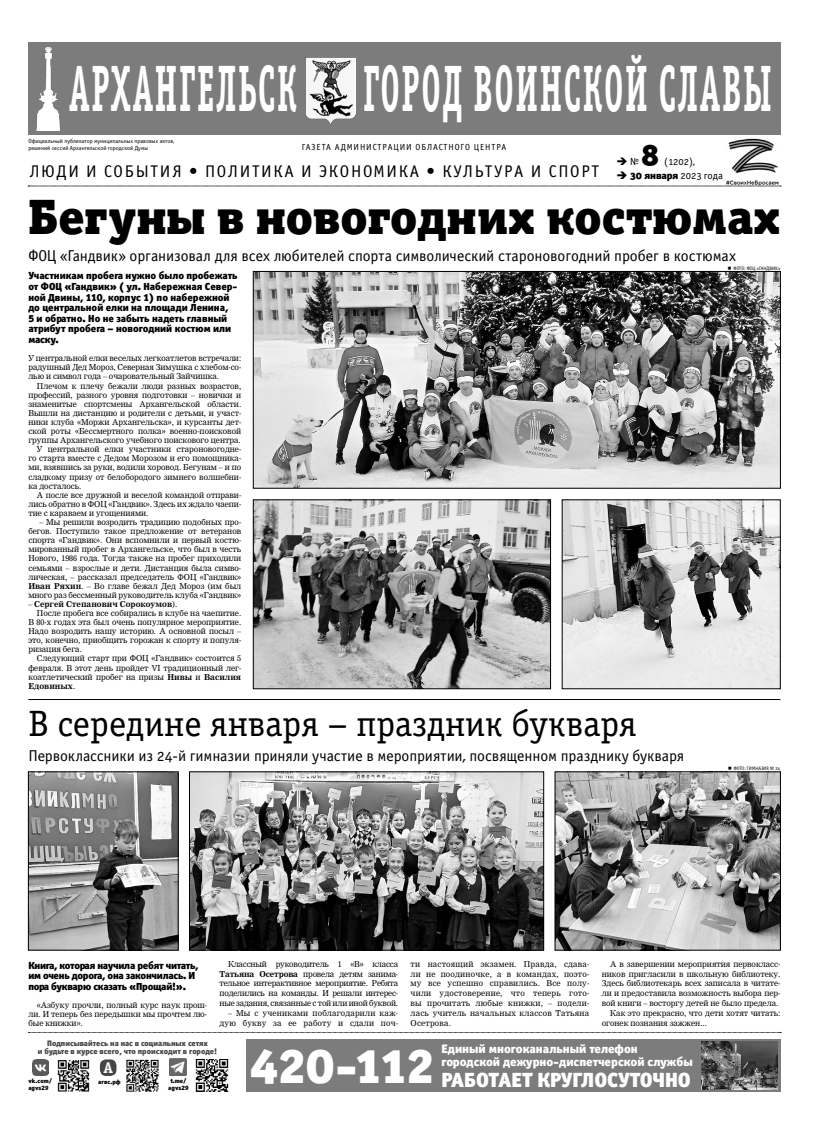
<style>
.page{position:relative;width:823px;height:1134px;background:#fff}
.page>*{position:absolute;margin:0;border:0;box-sizing:border-box;transform-origin:0 0}
.t1{font:65.8px "Officina Serif Bold C";letter-spacing:.05em;color:#fff;scale:.5 1}
.t2{font:49.8px "Officina Serif Black OSC";color:#000}
.t3{font:48.8px "Officina Sans Black C";letter-spacing:-.015em;color:#fff}
.t4{font:36.8px "Officina Serif Book OSC";color:#000}
.t5{font:29.9px "Officina Sans Black OSC";color:#000}
.t6{font:20.6px "Officina Sans Black C";color:#fff}
.t7{font:16.9px "Officina Sans Book C";letter-spacing:.1em;color:#000}
.t8{font:15.8px "Officina Sans Book OSC";letter-spacing:-.005em;color:#000}
.t9{font:15.6px "Officina Serif Bold C";color:#fff}
.t10{font:12.4px/12.4px "Officina Sans Black C";color:#fff}
.t11{font:10.4px "Officina Sans Black OSC";letter-spacing:-.005em;color:#000}
.t12{font:10.4px "Officina Sans Book OSC";color:#000}
.t13{font:10.3px/10.6px "Officina Sans Black C";color:#000}
.t14{font:10.3px/10.5px "Officina Sans Black C";letter-spacing:-.02em;color:#000}
.t15{font:8.8px "Officina Sans Book C";letter-spacing:.1em;color:#000}
.t16{font:8px/9.8px "Nimrod Cyr";color:#000;text-align:justify}
.t17{font:8px/8px "Officina Sans Black C";color:#464646;text-align:center}
.t18{font:8px/9.8px "Nimrod Cyr";letter-spacing:.025em;color:#000;text-align:right}
.t19{font:700 8px "Nimrod Cyr";color:#000}
.t20{font:6.3px/6.3px "Officina Sans Black C";color:#000;text-align:center}
.t21{font:6.2px "Officina Sans Black C";color:#000}
.t22{font:6px/6.8px "Officina Sans Book C";color:#000}
.t23{font:5px "Officina Sans Book OSC";color:#000}
.s1{font-family:"Officina Sans Book OSC"}
.s2{font-weight:700}
.s3{font-weight:400}
</style>
<div class="page">
<img style="left:724px;top:138px;width:56px;height:48px">
<div style="left:100px;top:1059px;width:16px;height:17px;background:#464646;border-radius:6px"></div>
<img style="left:126px;top:1059px;width:33px;height:32px">
<img style="left:57px;top:1060px;width:33px;height:31px">
<img style="left:32px;top:1059px;width:16px;height:17px">
<img style="left:195px;top:1059px;width:34px;height:32px">
<img style="left:169px;top:1059px;width:17px;height:17px">
<svg style="left:29px;top:1032px;width:751px;height:1px"></svg>
<div style="left:245px;top:1039px;width:535px;height:52px;background:#7c7c7c"></div>
<div style="left:28px;top:43px;width:751px;height:92px;background:#7c7c7c"></div>
<img style="left:305px;top:58px;width:50px;height:65px">
<svg style="left:28px;top:186px;width:752px;height:1px"></svg>
<img style="left:36px;top:46px;width:24px;height:84px">
<img style="left:701px;top:1042px;width:76px;height:47px">
<img style="left:255px;top:502px;width:293px;height:185px">
<div style="left:253px;top:500px;width:297px;height:189px;border:1px solid #000"></div>
<img style="left:563px;top:502px;width:215px;height:185px">
<img style="left:556px;top:774px;width:222px;height:174px">
<div style="left:554px;top:772px;width:226px;height:178px;border:1px solid #000"></div>
<img style="left:30px;top:774px;width:146px;height:174px">
<div style="left:28px;top:772px;width:150px;height:178px;border:1px solid #000"></div>
<img style="left:191px;top:774px;width:350px;height:174px">
<div style="left:189px;top:772px;width:354px;height:178px;border:1px solid #000"></div>
<img style="left:255px;top:273px;width:523px;height:213px">
<div style="left:253px;top:271px;width:527px;height:217px;border:1px solid #000"></div>
<hr style="left:28px;top:699px;width:752px;height:1px;background:#000">
<h1 class="t1" style="left:69px;top:51px;width:1404px">Архангельск город воинской славы</h1>
<h3 class="t12" style="left:630px;top:156px;width:10px">№</h3>
<p class="t22" style="left:28px;top:137px;width:147px">Официальный публикатор муниципальных правовых актов, решений сессий Архангельской городской Думы</p>
<p class="t15" style="left:301px;top:142px;width:206px">газета администрации областного центра</p>
<h3 class="t5" style="left:641px;top:135px;width:19px">8</h3>
<h3 class="t12" style="left:664px;top:156px;width:32px">(1202),</h3>
<h3 class="t7" style="left:30px;top:162px;width:571px">люди и события • Политика и экономика • культура и спорт</h3>
<h3 class="t11" style="left:629px;top:168px;width:94px">30 января <span class="s1">2023 года</span></h3>
<h2 class="t2" style="left:28px;top:185px;width:753px">Бегуны в новогодних костюмах</h2>
<h3 class="t8" style="left:28px;top:247px;width:708px">ФОЦ «Гандвик» организовал для всех любителей спорта символический староновогодний пробег в костюмах</h3>
<p class="t13" style="left:28px;top:271px;width:211px">Участникам пробега нужно было пробежать от ФОЦ «Гандвик» ( ул. Набережная Север&shy;ной Двины, 110, корпус 1) по набережной до центральной елки на площади Ленина,<br>5 и обратно. Но не забыть надеть главный атрибут пробега – новогодний костюм или маску.</p>
<p class="t16" style="left:28px;top:354px;width:214px;line-height:9.1px">У центральной елки веселых легкоатлетов встречали: радушный Дед Мороз, Северная Зимушка с хлебом-со&shy;лью и символ года – очаровательный Зайчишка.</p>
<p class="t16" style="left:37px;top:381px;width:206px">Плечом к плечу бежали люди разных возрастов,</p>
<p class="t16" style="left:28px;top:390px;width:214px">профессий, разного уровня подготовки – новички и</p>
<p class="t16" style="left:28px;top:399px;width:214px">знаменитые спортсмены Архангельской области.</p>
<p class="t16" style="left:28px;top:408px;width:214px">Вышли на дистанцию и родители с детьми, и участ-</p>
<p class="t16" style="left:28px;top:417px;width:214px">ники клуба «Моржи Архангельска», и курсанты дет-</p>
<p class="t16" style="left:28px;top:426px;width:214px">ской роты «Бессмертного полка» военно-поисковой</p>
<p class="t16" style="left:28px;top:435px;width:214px">группы Архангельского учебного поискового центра.</p>
<p class="t16" style="left:37px;top:444px;width:206px">У центральной елки участники староновогодне-</p>
<p class="t16" style="left:28px;top:453px;width:214px">го старта вместе с Дедом Морозом и его помощника-</p>
<p class="t16" style="left:28px;top:463px;width:214px">ми, взявшись за руки, водили хоровод. Бегунам – и по</p>
<p class="t16" style="left:28px;top:472px;width:214px">сладкому призу от белобородого зимнего волшебни-</p>
<p class="t16" style="left:28px;top:481px;width:55px">ка досталось.</p>
<p class="t16" style="left:37px;top:490px;width:206px">А после все дружной и веселой командой отправи-</p>
<p class="t16" style="left:28px;top:499px;width:214px">лись обратно в ФОЦ «Гандвик». Здесь их ждало чаепи-</p>
<p class="t16" style="left:28px;top:508px;width:121px">тие с караваем и угощениями.</p>
<p class="t16" style="left:28px;top:517px;width:214px;line-height:9.1px;text-indent:11px">– Мы решили возродить традицию подобных про&shy;бегов. Поступило такое предложение от ветеранов спорта «Гандвик». Они вспомнили и первый костю&shy;мированный пробег в Архангельске, что был в честь Нового, 1986 года. Тогда также на пробег приходили семьями – взрослые и дети. Дистанция была симво&shy;лическая, – рассказал председатель ФОЦ «Гандвик» <span class="s2">Иван Ряхин</span>. – Во главе бежал Дед Мороз (им был много раз бессменный руководитель клуба «Гандвик»</p>
<p class="t19" style="left:28px;top:599px;width:150px"><span class="s3">–</span> Сергей Степанович Сорокоумов<span class="s3">).</span></p>
<p class="t16" style="left:37px;top:608px;width:206px">После пробега все собирались в клубе на чаепитие.</p>
<p class="t16" style="left:28px;top:617px;width:214px">В 80-х годах эта был очень популярное мероприятие.</p>
<p class="t16" style="left:28px;top:626px;width:214px">Надо возродить нашу историю. А основной посыл –</p>
<p class="t16" style="left:28px;top:635px;width:214px">это, конечно, приобщить горожан к спорту и популя-</p>
<p class="t16" style="left:28px;top:644px;width:55px">ризация бега.</p>
<p class="t16" style="left:37px;top:654px;width:206px">Следующий старт при ФОЦ «Гандвик» состоится 5</p>
<p class="t16" style="left:28px;top:663px;width:214px">февраля. В этот день пройдет VI традиционный лег-</p>
<p class="t16" style="left:28px;top:672px;width:214px">коатлетический пробег на призы <span class="s2">Нивы</span> и <span class="s2">Василия</span></p>
<p class="t19" style="left:28px;top:681px;width:48px">Едовиных<span class="s3">.</span></p>
<p class="t23" style="left:733px;top:266px;width:48px">Фото: ФОЦ «Гандвик»</p>
<h3 class="t4" style="left:29px;top:703px;width:609px">В середине января – праздник букваря</h3>
<h3 class="t8" style="left:28px;top:747px;width:657px">Первоклассники из 24-й гимназии приняли участие в мероприятии, посвященном празднику букваря</h3>
<p class="t23" style="left:733px;top:765px;width:48px">Фото: гимназия № 24</p>
<p class="t14" style="left:28px;top:960px;width:172px">Книга, которая научила ребят читать, им очень дорога, она закончилась. И пора букварю сказать «Прощай!».</p>
<p class="t16" style="left:28px;top:1000px;width:180px;line-height:9px;text-indent:9px">«Азбуку прочли, полный курс наук прош&shy;ли. И теперь без передышки мы прочтем лю&shy;бые книжки».</p>
<p class="t16" style="left:219px;top:959px;width:180px;text-indent:8px">Классный руководитель 1 «В» класса <span class="s2">Татьяна Осетрова</span> провела детям занима&shy;тельное интерактивное мероприятие. Ребята поделились на команды. И решали интерес&shy;ные задания, связанные с той или иной буквой.</p>
<p class="t18" style="left:219px;top:1008px;width:180px">– Мы с учениками поблагодарили каж&shy;дую букву за ее работу и сдали поч-</p>
<p class="t16" style="left:410px;top:959px;width:180px">ти настоящий экзамен. Правда, сдава&shy;ли не поодиночке, а в командах, поэто&shy;му все успешно справились. Все полу&shy;чили удостоверение, что теперь гото&shy;вы прочитать любые книжки, – подели&shy;лась учитель начальных классов Татьяна Осетрова.</p>
<p class="t16" style="left:610px;top:959px;width:171px">А в завершении мероприятия первокласс-</p>
<p class="t16" style="left:601px;top:969px;width:180px">ников пригласили в школьную библиотеку.</p>
<p class="t16" style="left:601px;top:979px;width:180px">Здесь библиотекарь всех записала в читате-</p>
<p class="t16" style="left:601px;top:988px;width:180px">ли и предоставила возможность выбора пер-</p>
<p class="t16" style="left:601px;top:998px;width:178px">вой книги – восторгу детей не было предела.</p>
<p class="t16" style="left:610px;top:1008px;width:171px">Как это прекрасно, что дети хотят читать:</p>
<p class="t16" style="left:601px;top:1018px;width:107px">огонек познания зажжен...</p>
<p class="t17" style="left:38px;top:1039px;width:181px">Подписывайтесь на нас в социальных сетях<br>и будьте в курсе всего, что происходит в городе!</p>
<h3 class="t9" style="left:103px;top:1059px;width:11px">А</h3>
<p class="t21" style="left:28px;top:1077px;width:25px">vk.com/</p>
<p class="t21" style="left:98px;top:1078px;width:24px">агвс.рф</p>
<p class="t21" style="left:28px;top:1083px;width:22px">agvs29</p>
<p class="t20" style="left:168px;top:1078px;width:22px">t.me/ agvs29</p>
<h3 class="t3" style="left:250px;top:1036px;width:185px">420-112</h3>
<h3 class="t10" style="left:441px;top:1042px;width:252px">Единый многоканальный телефон городской дежурно-диспетчерской службы</h3>
<h3 class="t6" style="left:441px;top:1067px;width:251px">РАБОТАЕТ КРУГЛОСУТОЧНО</h3>
</div>
